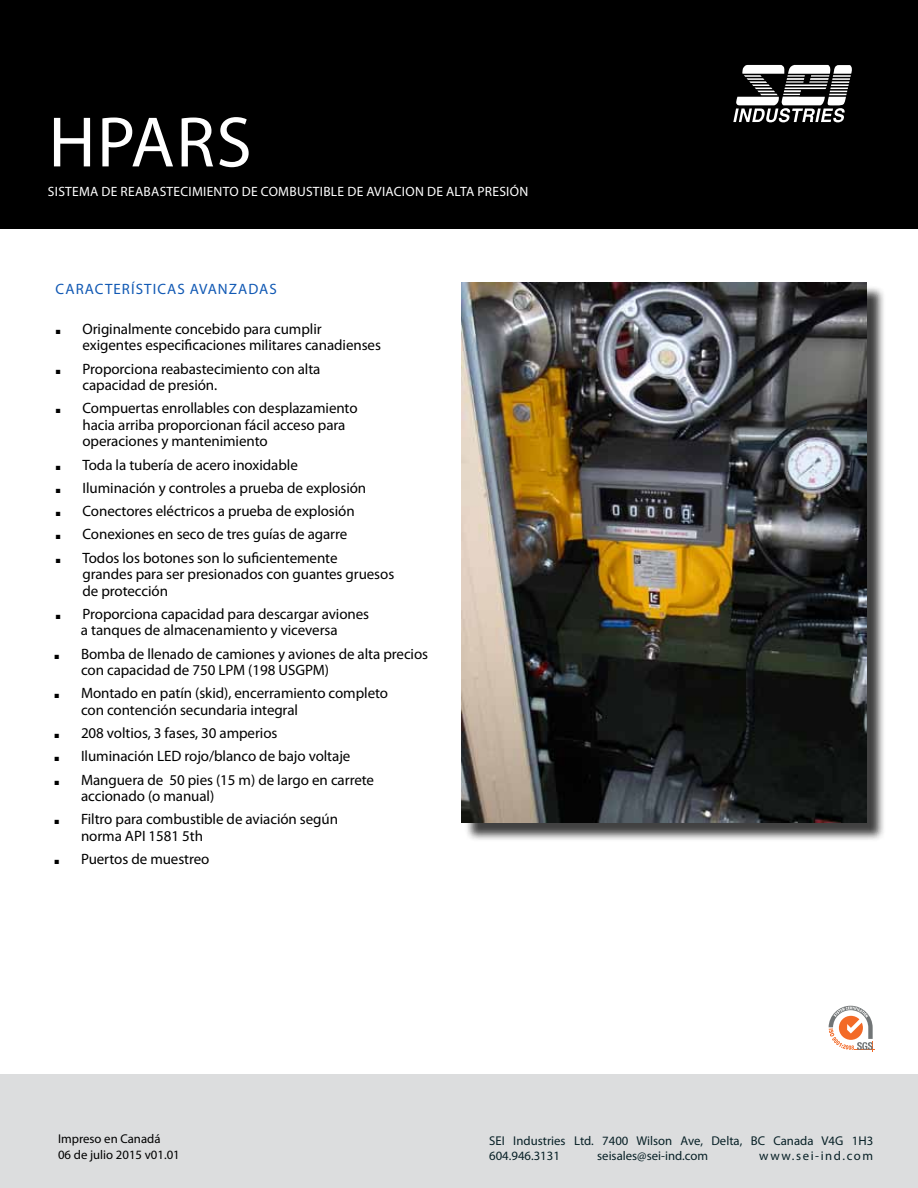
<style>
.page{position:relative;width:918px;height:1188px;background:#dcddde}
.page>*{position:absolute;margin:0;border:0;box-sizing:border-box;transform-origin:0 0}
.t1{font:72px "Myriad Pro";color:#fff}
.t2{font:15px/16.5px "Myriad Pro";letter-spacing:-.005em;color:#000}
.t3{font:15px "Myriad Pro";color:#1159b4}
.t4{font:13.5px "Myriad Pro";letter-spacing:.02em;color:#fff}
.t5{font:12.75px/15.3px "Myriad Pro";color:#072026}
.t6{font:12.75px/15.3px "Myriad Pro";color:#000}
.t7{font:12.75px "Myriad Pro";letter-spacing:.125em;color:#072026}
.s1{font-family:"Arial";font-size:9px}
</style>
<div class="page">
<div style="left:0;top:0;width:918px;height:230px;background:#000"></div>
<div style="left:0;top:230px;width:918px;height:844px;background:#fff"></div>
<svg style="left:733px;top:65px;width:119px;height:57px"></svg>
<svg style="left:829px;top:1006px;width:45px;height:46px"></svg>
<div style="left:464px;top:285px;width:421px;height:556px;background:#000;opacity:.75"></div>
<img style="left:462px;top:283px;width:405px;height:540px">
<h1 class="t1" style="left:49px;top:98px;width:40px">hpars</h1>
<p class="t4" style="left:48px;top:184px;width:482px">SISTEMA DE REABASTECIMIENTO DE COMBUSTIBLE DE AVIACION DE ALTA PRESIÓN</p>
<p class="t3" style="left:56px;top:280px;width:20px">Caracter</p>
<p class="t3" style="left:131px;top:280px;width:14px">ísticas</p>
<p class="t3" style="left:190px;top:280px;width:11px">avanzadas</p>
<p class="t2" style="left:82px;top:320px;width:300px;text-indent:-27px"><span class="s1">■</span> Originalmente concebido para cumplir exigentes especificaciones militares canadienses</p>
<p class="t2" style="left:82px;top:360px;width:240px;text-indent:-27px"><span class="s1">■</span> Proporciona reabastecimiento con alta capacidad de presión.</p>
<p class="t2" style="left:82px;top:400px;width:277px;text-indent:-27px"><span class="s1">■</span> Compuertas enrollables con desplazamiento hacia arriba proporcionan fácil acceso para operaciones y mantenimiento</p>
<p class="t2" style="left:56px;top:456px;width:244px"><span class="s1">■</span> Toda la tubería de acero inoxidable</p>
<p class="t2" style="left:56px;top:479px;width:312px"><span class="s1">■</span> Iluminación y controles a prueba de explosión</p>
<p class="t2" style="left:56px;top:503px;width:301px"><span class="s1">■</span> Conectores eléctricos a prueba de explosión</p>
<p class="t2" style="left:56px;top:526px;width:293px"><span class="s1">■</span> Conexiones en seco de tres guías de agarre</p>
<p class="t2" style="left:82px;top:549px;width:313px;text-indent:-27px"><span class="s1">■</span> Todos los botones son lo suficientemente<br>grandes para ser presionados con guantes gruesos de protección</p>
<p class="t2" style="left:56px;top:605px;width:315px;text-align:center"><span class="s1">■</span> Proporciona capacidad para descargar aviones a tanques de almacenamiento y viceversa</p>
<p class="t2" style="left:81px;top:645px;width:349px;text-indent:-27px"><span class="s1">■</span> Bomba de llenado de camiones y aviones de alta precios con capacidad de 750 LPM (198 USGPM)</p>
<p class="t2" style="left:81px;top:685px;width:309px;text-indent:-27px"><span class="s1">■</span> Montado en patín (skid), encerramiento completo con contención secundaria integral</p>
<p class="t2" style="left:54px;top:725px;width:225px"><span class="s1">■</span> 208 voltios, 3 fases, 30 amperios</p>
<p class="t2" style="left:54px;top:748px;width:298px"><span class="s1">■</span> Iluminación LED rojo/blanco de bajo voltaje</p>
<p class="t2" style="left:81px;top:771px;width:295px;text-indent:-27px"><span class="s1">■</span> Manguera de 50 pies (15 m) de largo en carrete accionado (o manual)</p>
<p class="t2" style="left:81px;top:811px;width:259px;text-indent:-27px"><span class="s1">■</span> Filtro para combustible de aviación según norma API 1581 5th</p>
<p class="t2" style="left:54px;top:851px;width:157px"><span class="s1">■</span> Puertos de muestreo</p>
<p class="t6" style="left:58px;top:1131px;width:123px">Impreso en Canadá<br>06 de julio 2015 v01.01</p>
<p class="t5" style="left:489px;top:1133px;width:385px">SEI Industries Ltd. 7400 Wilson Ave, Delta, BC Canada V4G 1H3<br>604.946.3131</p>
<p class="t5" style="left:597px;top:1148px;width:112px">seisales@sei-ind.com</p>
<p class="t7" style="left:759px;top:1148px;width:115px">www.sei-ind.com</p>
</div>
